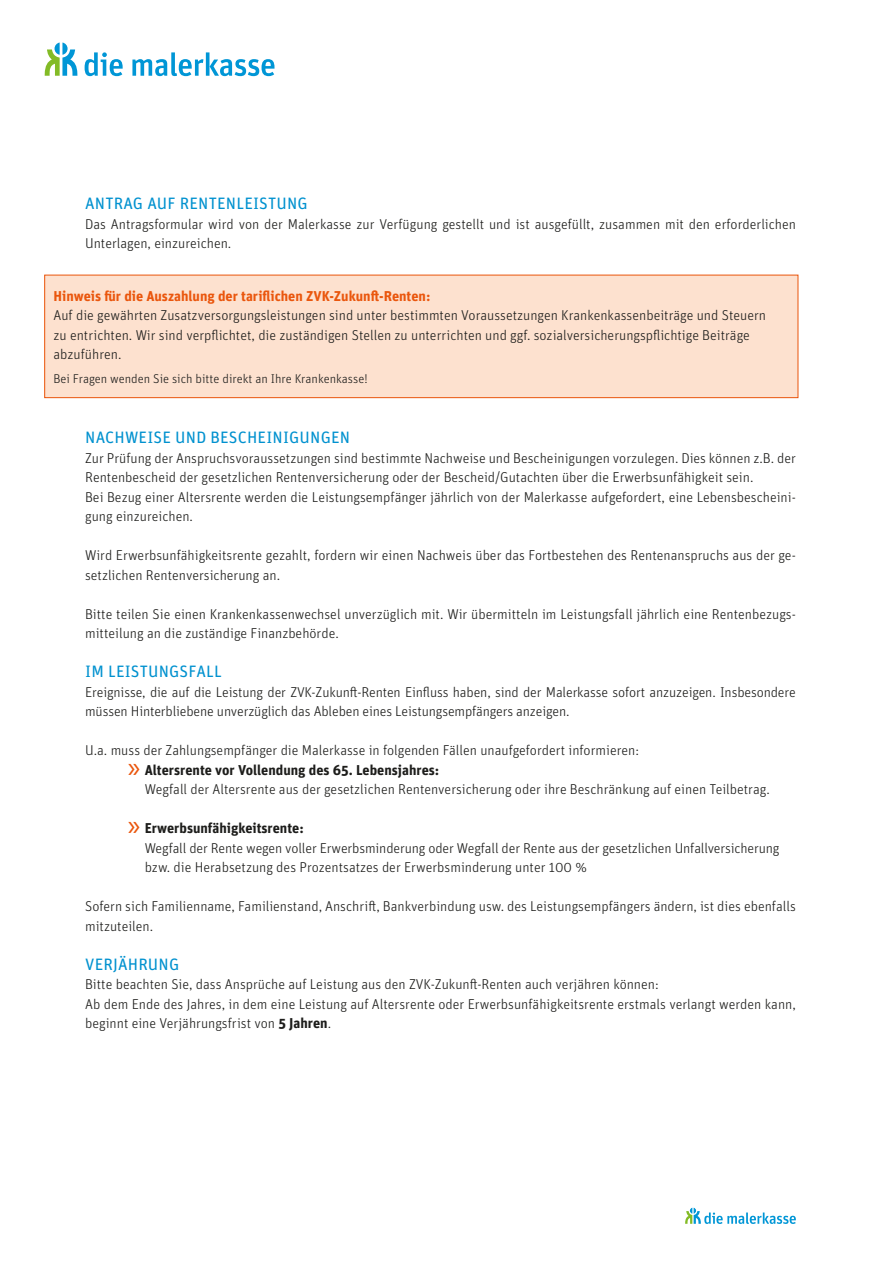
<style>
.page{position:relative;width:881px;height:1263px;background:#fff}
.page>*{position:absolute;margin:0;border:0;box-sizing:border-box;transform-origin:0 0}
._1_3___Ü2__reg_Vers{font:16.5px "Unit OT";letter-spacing:.01em;color:#0091cf}
._2_1__body_1__light{font:300 14.25px/19.5px "Unit OT";color:#1d1d1b}
._2_1__body_1__light-2{font:700 14.25px "Unit OT";color:#ea560d}
._2_1__body_1__light-3{font:300 12.75px "Unit OT";color:#1d1d1b}
.s1{font-family:"Myriad Pro";font-weight:400;font-size:30px;color:#ea560d}
.s2{font-weight:700}
</style>
<div class="page">
<div style="left:45px;top:275px;width:752px;height:123px;background:#fde1cf"></div>
<div style="left:44px;top:275px;width:754px;height:123px;border:1px solid #ea560d"></div>
<svg style="left:685px;top:1208px;width:110px;height:16px"></svg>
<svg style="left:45px;top:43px;width:32px;height:33px"></svg>
<svg style="left:85px;top:52px;width:189px;height:24px"></svg>
<p class="_1_3___Ü2__reg_Vers" style="left:85px;top:193px;width:224px">ANTRAG AUF RENTENLEISTUNG</p>
<p class="_2_1__body_1__light" style="left:85px;top:214px;width:712px">Das Antragsformular wird von der Malerkasse zur Verfügung gestellt und ist ausgefüllt, zusammen mit den erforderlichen<br>Unterlagen, einzureichen.</p>
<p class="_2_1__body_1__light-2" style="left:54px;top:287px;width:378px">Hinweis für die Auszahlung der tariflichen ZVK-Zukunft-Renten:</p>
<p class="_2_1__body_1__light" style="left:54px;top:306px;width:713px">Auf die gewährten Zusatzversorgungsleistungen sind unter bestimmten Voraussetzungen Krankenkassenbeiträge und Steuern zu entrichten. Wir sind verpflichtet, die zuständigen Stellen zu unterrichten und ggf. sozialversicherungspflichtige Beiträge abzuführen.</p>
<p class="_2_1__body_1__light-3" style="left:54px;top:371px;width:315px">Bei Fragen wenden Sie sich bitte direkt an Ihre Krankenkasse!</p>
<p class="_1_3___Ü2__reg_Vers" style="left:85px;top:427px;width:266px">NACHWEISE UND BESCHEINIGUNGEN</p>
<p class="_2_1__body_1__light" style="left:85px;top:448px;width:712px">Zur Prüfung der Anspruchsvoraussetzungen sind bestimmte Nachweise und Bescheinigungen vorzulegen. Dies können z.B. der<br>Rentenbescheid der gesetzlichen Rentenversicherung oder der Bescheid/Gutachten über die Erwerbsunfähigkeit sein.</p>
<p class="_2_1__body_1__light" style="left:85px;top:487px;width:712px">Bei Bezug einer Altersrente werden die Leistungsempfänger jährlich von der Malerkasse aufgefordert, eine Lebensbescheini&shy;gung einzureichen.</p>
<p class="_2_1__body_1__light" style="left:85px;top:545px;width:712px">Wird Erwerbsunfähigkeitsrente gezahlt, fordern wir einen Nachweis über das Fortbestehen des Rentenanspruchs aus der ge&shy;setzlichen Rentenversicherung an.</p>
<p class="_2_1__body_1__light" style="left:85px;top:604px;width:712px">Bitte teilen Sie einen Krankenkassenwechsel unverzüglich mit. Wir übermitteln im Leistungsfall jährlich eine Rentenbezugs&shy;mitteilung an die zuständige Finanzbehörde.</p>
<p class="_1_3___Ü2__reg_Vers" style="left:85px;top:661px;width:138px">IM LEISTUNGSFALL</p>
<p class="_2_1__body_1__light" style="left:85px;top:682px;width:712px">Ereignisse, die auf die Leistung der ZVK-Zukunft-Renten Einfluss haben, sind der Malerkasse sofort anzuzeigen. Insbesondere müssen Hinterbliebene unverzüglich das Ableben eines Leistungsempfängers anzeigen.</p>
<p class="_2_1__body_1__light" style="left:85px;top:740px;width:555px">U.a. muss der Zahlungsempfänger die Malerkasse in folgenden Fällen unaufgefordert informieren:</p>
<p class="_2_1__body_1__light" style="left:145px;top:760px;width:626px;text-indent:-17px"><span class="s1">»</span> <span class="s2">Altersrente vor Vollendung des 65. Lebensjahres:<br></span>Wegfall der Altersrente aus der gesetzlichen Rentenversicherung oder ihre Beschränkung auf einen Teilbetrag.</p>
<p class="_2_1__body_1__light" style="left:145px;top:818px;width:636px;text-indent:-17px"><span class="s1">»</span> <span class="s2">Erwerbsunfähigkeitsrente:<br></span>Wegfall der Rente wegen voller Erwerbsminderung oder Wegfall der Rente aus der gesetzlichen Unfallversicherung bzw. die Herabsetzung des Prozentsatzes der Erwerbsminderung unter 100 %</p>
<p class="_2_1__body_1__light" style="left:85px;top:896px;width:712px">Sofern sich Familienname, Familienstand, Anschrift, Bankverbindung usw. des Leistungsempfängers ändern, ist dies ebenfalls mitzuteilen.</p>
<p class="_1_3___Ü2__reg_Vers" style="left:85px;top:953px;width:96px">VERJÄHRUNG</p>
<p class="_2_1__body_1__light" style="left:85px;top:974px;width:575px">Bitte beachten Sie, dass Ansprüche auf Leistung aus den ZVK-Zukunft-Renten auch verjähren können:</p>
<p class="_2_1__body_1__light" style="left:85px;top:994px;width:712px">Ab dem Ende des Jahres, in dem eine Leistung auf Altersrente oder Erwerbsunfähigkeitsrente erstmals verlangt werden kann, beginnt eine Verjährungsfrist von <span class="s2">5 Jahren</span>.</p>
</div>
